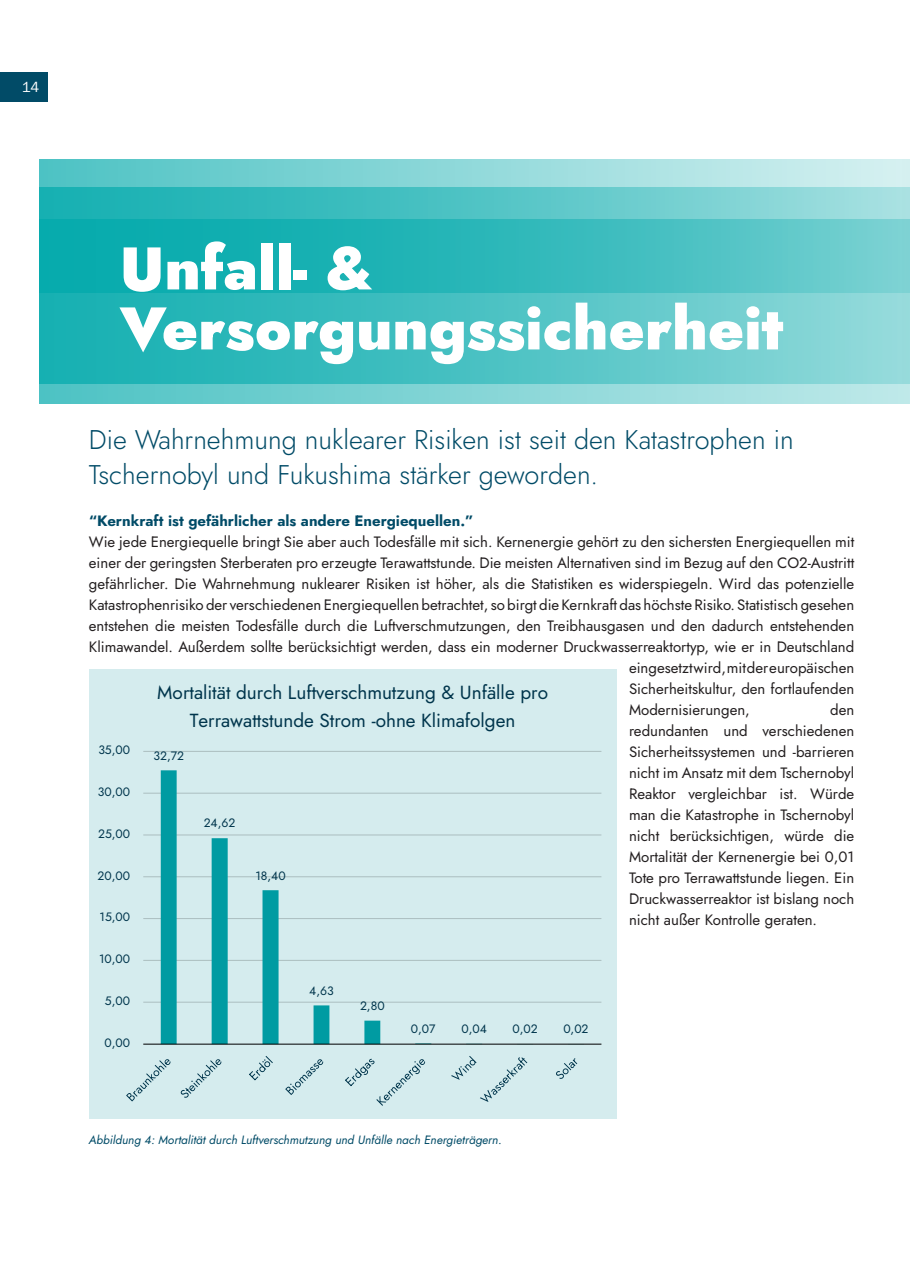
<style>
.page{position:relative;width:910px;height:1280px;background:#fff}
.page>*{position:absolute;margin:0;border:0;box-sizing:border-box;transform-origin:0 0}
.t1{font:900 60px/60px "Jost";color:#fff}
.Intro{font:300 27px/34.5px "Jost";color:#014b67}
.t2{font:18.9px/27.2px "Jost";color:#00354c;text-align:center}
.Body{font:15px/21px "Jost";color:#231f20;text-align:justify}
.Body-2{font:700 15px "Jost";color:#014b67}
.t3{font:15px "Franklin Gothic URW Boo";color:#fff}
.t4{font:12.15px "Jost";color:#00354c}
.Small_subtext_Italic{font:italic 12px "Jost";color:#014b67}
</style>
<div class="page">
<div style="left:0;top:72px;width:48px;height:30px;background:#014b67"></div>
<div style="left:39px;top:220px;width:871px;height:184px;background:linear-gradient(to right,#4cc2c4,#bfe9e9)"></div>
<div style="left:39px;top:159px;width:871px;height:134px;background:linear-gradient(to right,#4cc2c4,#d7f1f1)"></div>
<svg style="left:39px;top:187px;width:863px;height:197px;background:#43bfc0"></svg>
<svg style="left:902px;top:159px;width:8px;height:225px;background:#98dbdb"></svg>
<div style="left:89px;top:669px;width:527px;height:449px;background:#d5ecee"></div>
<hr style="left:143px;top:1002px;width:458px;height:1px;background:#b8ccce">
<hr style="left:143px;top:960px;width:458px;height:1px;background:#b0c3c4">
<hr style="left:143px;top:918px;width:458px;height:1px;background:#aec1c3">
<hr style="left:143px;top:876px;width:458px;height:1px;background:#b6cacc">
<hr style="left:143px;top:834px;width:458px;height:1px;background:#bfd3d5">
<hr style="left:143px;top:793px;width:458px;height:1px;background:#b8ccce">
<hr style="left:143px;top:751px;width:458px;height:1px;background:#b0c3c4">
<svg style="left:161px;top:770px;width:423px;height:274px"></svg>
<hr style="left:143px;top:1044px;width:458px;height:1px;background:#000">
<svg style="left:126px;top:1059px;width:45px;height:42px"></svg>
<svg style="left:181px;top:1059px;width:40px;height:39px"></svg>
<svg style="left:249px;top:1056px;width:24px;height:24px"></svg>
<svg style="left:285px;top:1059px;width:38px;height:36px"></svg>
<svg style="left:345px;top:1059px;width:80px;height:47px"></svg>
<svg style="left:451px;top:1056px;width:76px;height:46px"></svg>
<svg style="left:556px;top:1058px;width:21px;height:21px"></svg>
<p class="t3" style="left:22px;top:78px;width:19px">14</p>
<p class="t1" style="left:120px;top:239px;width:665px">Unfall- &amp;<br>Versorgungssicherheit</p>
<p class="Intro" style="left:89px;top:423px;width:706px">Die Wahrnehmung nuklearer Risiken ist seit den Katastrophen in<br>Tschernobyl und Fukushima stärker geworden.</p>
<p class="Body-2" style="left:89px;top:510px;width:386px">“Kernkraft ist gefährlicher als andere Energiequellen.”</p>
<p class="Body" style="left:89px;top:531px;width:767px">Wie jede Energiequelle bringt Sie aber auch Todesfälle mit sich. Kernenergie gehört zu den sichersten Energiequellen mit</p>
<p class="Body" style="left:89px;top:552px;width:767px">einer der geringsten Sterberaten pro erzeugte Terawattstunde. Die meisten Alternativen sind im Bezug auf den CO2-Austritt</p>
<p class="Body" style="left:89px;top:573px;width:767px">gefährlicher. Die Wahrnehmung nuklearer Risiken ist höher, als die Statistiken es widerspiegeln. Wird das potenzielle</p>
<p class="Body" style="left:89px;top:594px;width:767px">Katastrophenrisiko der verschiedenen Energiequellen betrachtet, so birgt die Kernkraft das höchste Risiko. Statistisch gesehen</p>
<p class="Body" style="left:89px;top:615px;width:767px">entstehen die meisten Todesfälle durch die Luftverschmutzungen, den Treibhausgasen und den dadurch entstehenden</p>
<p class="Body" style="left:89px;top:636px;width:767px">Klimawandel. Außerdem sollte berücksichtigt werden, dass ein moderner Druckwasserreaktortyp, wie er in Deutschland</p>
<p class="Body" style="left:629px;top:657px;width:227px">eingesetzt wird, mit der europäischen</p>
<p class="Body" style="left:629px;top:678px;width:227px">Sicherheitskultur, den fortlaufenden</p>
<p class="Body" style="left:629px;top:699px;width:122px">Modernisierungen,</p>
<p class="t2" style="left:157px;top:679px;width:392px">Mortalität durch Luftverschmutzung &amp; Unfälle pro<br>Terrawattstunde Strom -ohne Klimafolgen</p>
<p class="Body" style="left:629px;top:699px;width:227px;text-indent:201px">den redundanten und verschiedenen Sicherheitssystemen und -barrieren nicht im Ansatz mit dem Tschernobyl Reaktor vergleichbar ist. Würde man die Katastrophe in Tschernobyl nicht berücksichtigen, würde die Mortalität der Kernenergie bei 0,01<br>Tote pro Terrawattstunde liegen. Ein Druckwasserreaktor ist bislang noch nicht außer Kontrolle geraten.</p>
<p class="t4" style="left:98px;top:742px;width:33px">35,00</p>
<p class="t4" style="left:153px;top:747px;width:32px">32,72</p>
<p class="t4" style="left:98px;top:783px;width:34px">30,00</p>
<p class="t4" style="left:204px;top:815px;width:33px">24,62</p>
<p class="t4" style="left:98px;top:825px;width:34px">25,00</p>
<p class="t4" style="left:255px;top:867px;width:32px">18,40</p>
<p class="t4" style="left:98px;top:867px;width:34px">20,00</p>
<p class="t4" style="left:99px;top:909px;width:32px">15,00</p>
<p class="t4" style="left:99px;top:951px;width:33px">10,00</p>
<p class="t4" style="left:105px;top:992px;width:27px">5,00</p>
<p class="t4" style="left:105px;top:1034px;width:27px">0,00</p>
<p class="t4" style="left:309px;top:982px;width:26px">4,63</p>
<p class="t4" style="left:360px;top:997px;width:26px">2,80</p>
<p class="t4" style="left:411px;top:1020px;width:26px">0,07</p>
<p class="t4" style="left:461px;top:1020px;width:27px">0,04</p>
<p class="t4" style="left:512px;top:1021px;width:27px">0,02</p>
<p class="t4" style="left:563px;top:1021px;width:27px">0,02</p>
<p class="Small_subtext_Italic" style="left:89px;top:1132px;width:414px">Abbildung 4: Mortalität durch Luftverschmutzung und Unfälle nach Energieträgern.</p>
</div>
